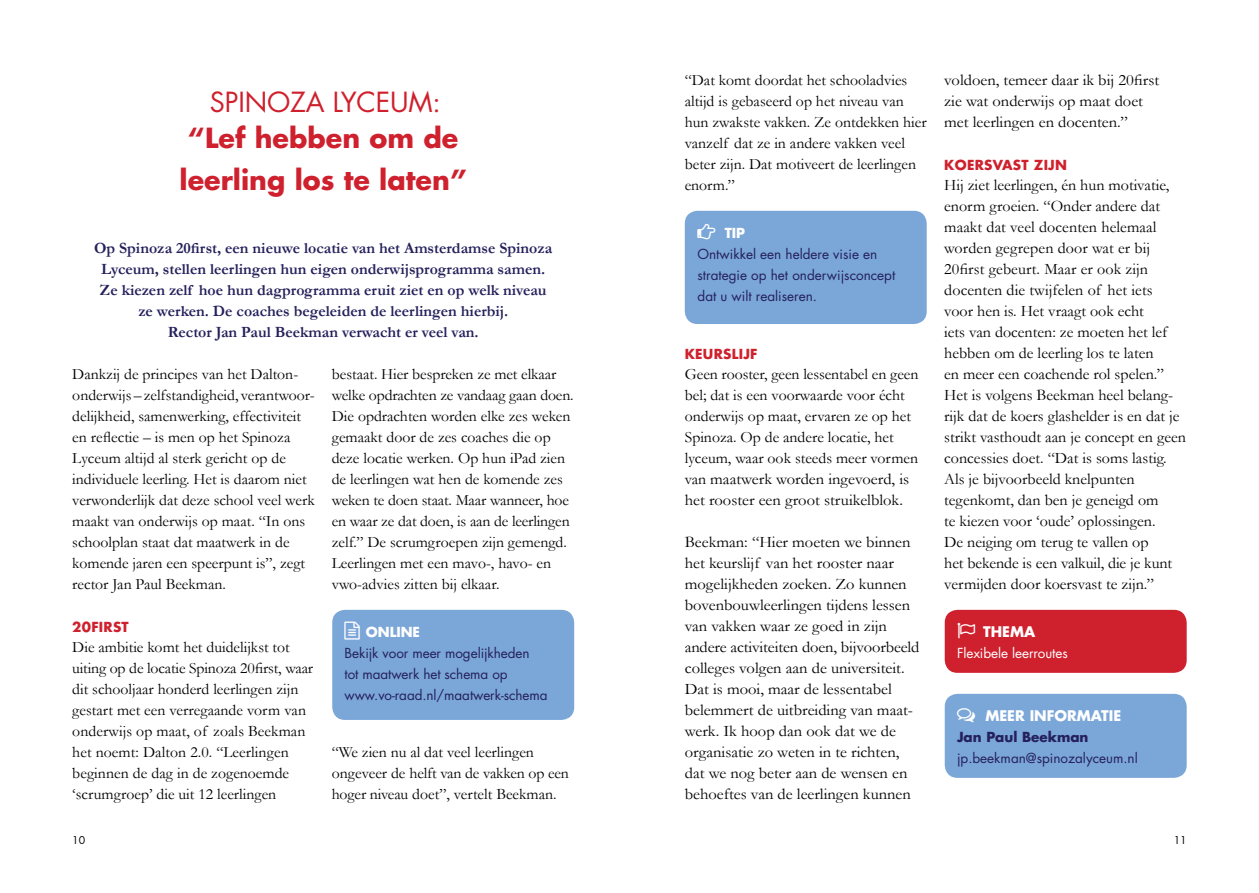
<style>
.page{position:relative;width:1259px;height:893px;background:#fff}
.page>*{position:absolute;margin:0;border:0;box-sizing:border-box;transform-origin:0 0}
.t1{font:700 27px/42px "Futura";color:#cf202d;text-align:center}
.t2{font:27px "Futura";letter-spacing:-.005em;color:#cf202d}
.t3{font:16.05px/21px "Garamond";color:#000}
.t4{font:15.75px/21px "Garamond";color:#000}
.t5{font:700 15.75px/21px "Garamond";color:#24205b;text-align:center}
.t6{font:700 14.25px "Futura";color:#fff}
.t7{font:13.5px/21px "Futura";color:#24205b}
.t8{font:700 13.5px "Futura";letter-spacing:.02em;color:#cf202d}
.t9{font:13.5px "Futura";letter-spacing:-.005em;color:#fff}
.t10{font:700 13.5px "Futura";color:#24205b}
.t11{font:700 13.5px "Futura";color:#fff}
.t12{font:10.5px "Futura";color:#000}
.s1{font-size:15.75px}
</style>
<div class="page">
<div style="left:944px;top:610px;width:242px;height:63px;background:#cf202d;border-radius:13px"></div>
<div style="left:685px;top:211px;width:241px;height:113px;background:#7ba6d8;border-radius:13px"></div>
<div style="left:944px;top:694px;width:242px;height:84px;background:#7ba6d8;border-radius:13px"></div>
<div style="left:332px;top:610px;width:242px;height:110px;background:#7ba6d8;border-radius:13px"></div>
<h1 class="t2" style="left:210px;top:83px;width:232px">SPINOZA LYCEUM:</h1>
<h1 class="t1" style="left:180px;top:116px;width:289px">“Lef hebben om de leerling los te laten”</h1>
<p class="t5" style="left:94px;top:237px;width:460px">Op Spinoza 20first, een nieuwe locatie van het Amsterdamse Spinoza Lyceum, stellen leerlingen hun eigen onderwijsprogramma samen.<br>Ze kiezen zelf hoe hun dagprogramma eruit ziet en op welk niveau ze werken. De coaches begeleiden de leerlingen hierbij.<br>Rector Jan Paul Beekman verwacht er veel van.</p>
<p class="t4" style="left:72px;top:363px;width:244px">Dankzij de principes van het Dalton&shy;onderwijs – zelfstandigheid, verantwoor&shy;delijkheid, samenwerking, effectiviteit en reflectie – is men op het Spinoza Lyceum altijd al sterk gericht op de individuele leerling. Het is daarom niet verwonderlijk dat deze school veel werk maakt van onderwijs op maat. “In ons schoolplan staat dat maatwerk in de komende jaren een speerpunt is”, zegt rector Jan Paul Beekman.</p>
<p class="t8" style="left:72px;top:618px;width:58px">20FIRST</p>
<p class="t4" style="left:72px;top:636px;width:242px">Die ambitie komt het duidelijkst tot uiting op de locatie Spinoza 20first, waar dit schooljaar honderd leerlingen zijn gestart met een verregaande vorm van onderwijs op maat, of zoals Beekman het noemt: Dalton 2.0. “Leerlingen beginnen de dag in de zogenoemde ‘scrumgroep’ die uit 12 leerlingen</p>
<p class="t4" style="left:332px;top:363px;width:243px">bestaat. Hier bespreken ze met elkaar welke opdrachten ze vandaag gaan doen.<br>Die opdrachten worden elke zes weken gemaakt door de zes coaches die op deze locatie werken. Op hun iPad zien de leerlingen wat hen de komende zes weken te doen staat. Maar wanneer, hoe en waar ze dat doen, is aan de leerlingen zelf.” De scrumgroepen zijn gemengd.<br>Leerlingen met een mavo-, havo- en vwo-advies zitten bij elkaar.</p>
<p class="t11" style="left:366px;top:622px;width:56px">ONLINE</p>
<p class="t7" style="left:344px;top:642px;width:204px">Bekijk voor meer mogelijkheden<br>tot maatwerk het schema op www.vo-raad.nl/maatwerk-schema</p>
<p class="t4" style="left:332px;top:741px;width:239px">“We zien nu al dat veel leerlingen ongeveer de helft van de vakken op een hoger niveau doet”, vertelt Beekman.</p>
<p class="t4" style="left:685px;top:69px;width:243px">“Dat komt doordat het schooladvies altijd is gebaseerd op het niveau van hun zwakste vakken. Ze ontdekken hier vanzelf dat ze in andere vakken veel beter zijn. Dat motiveert de leerlingen enorm.”</p>
<p class="t11" style="left:724px;top:223px;width:22px">TIP</p>
<p class="t7" style="left:697px;top:243px;width:199px">Ontwikkel een heldere visie en strategie op het onderwijsconcept dat u wilt realiseren.</p>
<p class="t8" style="left:685px;top:345px;width:74px">KEURSLIJF</p>
<p class="t4" style="left:685px;top:363px;width:235px">Geen rooster, geen lessentabel en geen bel; dat is een voorwaarde voor écht onderwijs op maat, ervaren ze op het Spinoza. Op de andere locatie, het lyceum, waar ook steeds meer vormen</p>
<p class="t3" style="left:685px;top:468px;width:226px"><span class="s1">van</span> maatwerk worden ingevoerd, is het rooster een groot struikelblok.</p>
<p class="t3" style="left:685px;top:531px;width:236px">Beekman: “Hier moeten we binnen het keurslijf van het rooster naar mogelijkheden zoeken. Zo kunnen bovenbouwleerlingen tijdens lessen van vakken waar ze goed in zijn andere activiteiten doen, bijvoorbeeld colleges volgen aan de universiteit.<br>Dat is mooi, maar de lessentabel belemmert de uitbreiding van maat&shy;werk. Ik hoop dan ook dat we de organisatie zo weten in te richten, dat we nog beter aan de wensen en behoeftes van de leerlingen kunnen</p>
<p class="t3" style="left:944px;top:69px;width:216px">voldoen, temeer daar ik bij 20first zie wat onderwijs op maat doet met leerlingen en docenten.”</p>
<p class="t8" style="left:944px;top:156px;width:124px">KOERSVAST ZIJN</p>
<p class="t3" style="left:944px;top:174px;width:243px">Hij ziet leerlingen, én hun motivatie, enorm groeien. “Onder andere dat maakt dat veel docenten helemaal worden gegrepen door wat er bij 20first gebeurt. Maar er ook zijn docenten die twijfelen of het iets<br>voor hen is. Het vraagt ook echt<br>iets van docenten: ze moeten het lef hebben om de leerling los te laten<br>en meer een coachende rol spelen.” Het is volgens Beekman heel belang&shy;rijk dat de koers glashelder is en dat je strikt vasthoudt aan je concept en geen concessies doet. “Dat is soms lastig.<br>Als je bijvoorbeeld knelpunten tegenkomt, dan ben je geneigd om<br>te kiezen voor ‘oude’ oplossingen.<br>De neiging om terug te vallen op<br>het bekende is een valkuil, die je kunt vermijden door koersvast te zijn.”</p>
<p class="t6" style="left:983px;top:622px;width:54px">THEMA</p>
<p class="t9" style="left:957px;top:644px;width:112px">Flexibele leerroutes</p>
<p class="t6" style="left:985px;top:706px;width:137px">MEER INFORMATIE</p>
<p class="t10" style="left:957px;top:727px;width:133px">Jan Paul Beekman</p>
<p class="t7" style="left:957px;top:747px;width:182px">jp.beekman@spinozalyceum.nl</p>
<p class="t12" style="left:72px;top:833px;width:14px">10</p>
<p class="t12" style="left:1173px;top:833px;width:14px">11</p>
</div>
